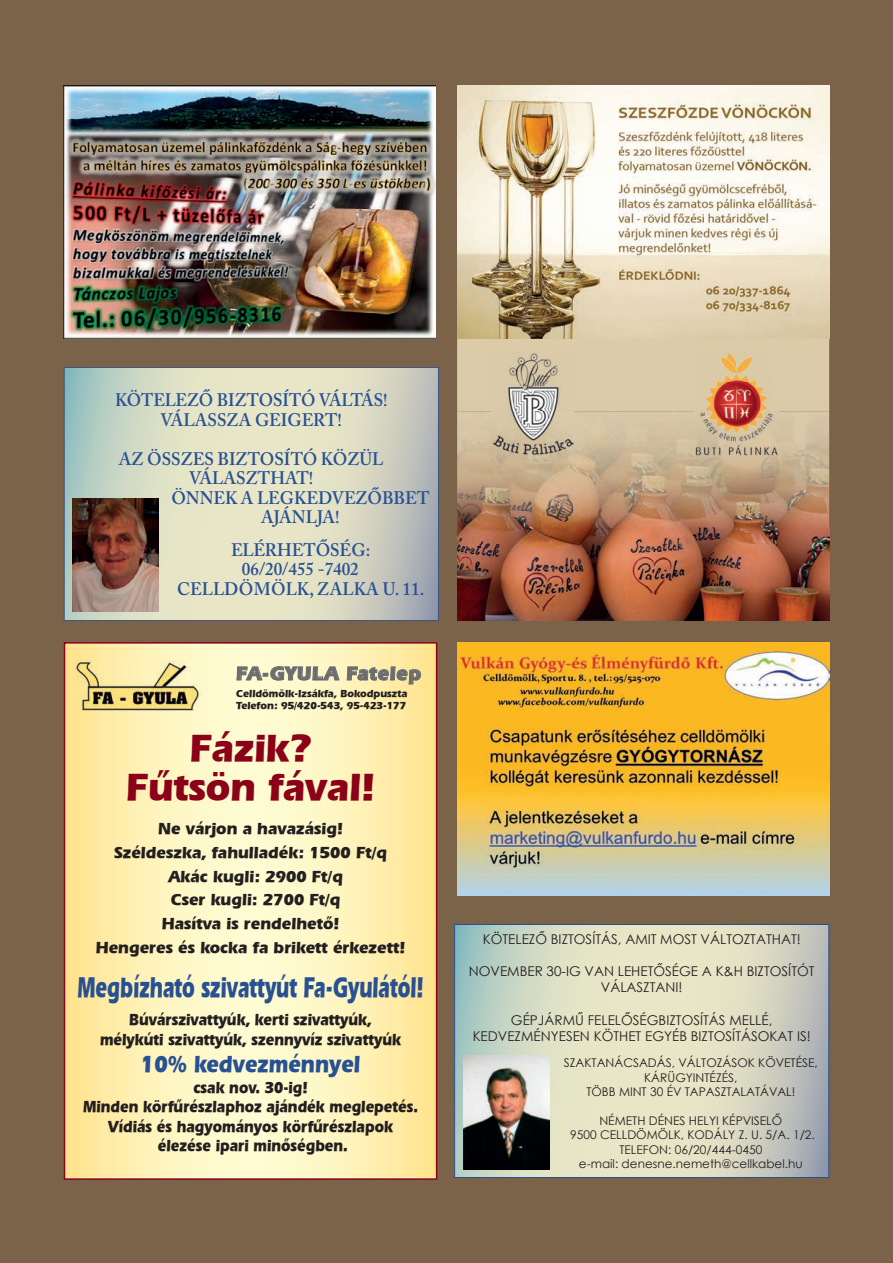
<style>
.page{position:relative;width:893px;height:1263px;background:#7b6349}
.page>*{position:absolute;margin:0;border:0;box-sizing:border-box;transform-origin:0 0}
.t1{font:39px/39px "H Eras Bold BT";color:#8a0118;text-align:center}
.t2{font:29.4px "H Eras Bold BT";color:#285193;scale:.69 1}
.t3{font:24px "H Eras Bold BT";color:#285193;scale:.9 1}
.t4{font:19.5px "H Eras Bold BT";letter-spacing:.04em;color:#6c6d70}
.t5{font:600 18px/19.5px "Adobe Caslon Pro";color:#285193;text-align:center;scale:.95 1}
.t6{font:600 18px/19.5px "Adobe Caslon Pro";color:#285193;text-align:center;scale:.94 1}
.t7{font:16.5px/19.5px "H Eras Bold BT";color:#231f20;text-align:center;scale:.9 1}
.t8{font:16.5px "H Eras Bold BT";color:#231f20}
.t9{font:13.5px/16.2px "Century Gothic";color:#231f20;text-align:center}
.t10{font:12px/14.4px "Century Gothic";color:#231f20;text-align:center}
.t11{font:10.5px/12.6px "H Eras Bold BT";color:#231f20}
</style>
<div class="page">
<img style="left:457px;top:643px;width:372px;height:253px">
<img style="left:457px;top:411px;width:372px;height:210px">
<div style="left:457px;top:338px;width:372px;height:73px;background:#dbcba9"></div>
<img style="left:457px;top:85px;width:372px;height:253px">
<img style="left:492px;top:353px;width:82px;height:103px">
<img style="left:694px;top:353px;width:84px;height:103px">
<svg style="left:64px;top:367px;width:375px;height:254px;background:#d4d7c2"></svg>
<img style="left:73px;top:498px;width:86px;height:114px">
<svg style="left:64px;top:642px;width:373px;height:538px;background:#fdefb6"></svg>
<img style="left:76px;top:661px;width:125px;height:50px">
<svg style="left:236px;top:642px;width:104px;height:76px;background:#f3ecc3"></svg>
<svg style="left:346px;top:642px;width:75px;height:74px;background:#f2dfa4"></svg>
<img style="left:64px;top:85px;width:372px;height:253px">
<svg style="left:456px;top:926px;width:371px;height:250px;background:#d6d9c3"></svg>
<div style="left:454px;top:924px;width:375px;height:254px;border:1px solid #285193"></div>
<img style="left:463px;top:1055px;width:86px;height:114px">
<h3 class="t6" style="left:115px;top:390px;width:291px">KÖTELEZŐ BIZTOSÍTÓ VÁLTÁS!<br>VÁLASSZA GEIGERT!</h3>
<h3 class="t5" style="left:119px;top:449px;width:280px">AZ ÖSSZES BIZTOSÍTÓ KÖZÜL</h3>
<h3 class="t5" style="left:189px;top:468px;width:132px">VÁLASZTHAT!</h3>
<h3 class="t5" style="left:171px;top:488px;width:273px">ÖNNEK A LEGKEDVEZŐBBET</h3>
<h3 class="t5" style="left:261px;top:507px;width:84px">AJÁNLJA!</h3>
<h3 class="t5" style="left:177px;top:540px;width:262px">ELÉRHETŐSÉG:<br>06/20/455 -7402<br>CELLDÖMÖLK, ZALKA U. 11.</h3>
<h3 class="t4" style="left:236px;top:661px;width:186px">FA-GYULA Fatelep</h3>
<p class="t11" style="left:236px;top:687px;width:173px">Celldömölk-Izsákfa, Bokodpuszta<br>Telefon: 95/420-543, 95-423-177</p>
<h1 class="t1" style="left:126px;top:728px;width:250px">Fázik?<br>Fűtsön fával!</h1>
<h3 class="t8" style="left:158px;top:818px;width:186px">Ne várjon a havazásig!</h3>
<h3 class="t8" style="left:114px;top:842px;width:275px">Széldeszka, fahulladék: 1500 Ft/q</h3>
<h3 class="t8" style="left:168px;top:866px;width:176px">Akác kugli: 2900 Ft/q</h3>
<h3 class="t8" style="left:171px;top:890px;width:171px">Cser kugli: 2700 Ft/q</h3>
<h3 class="t8" style="left:162px;top:913px;width:179px">Hasítva is rendelhető!</h3>
<h3 class="t8" style="left:96px;top:937px;width:311px">Hengeres és kocka fa brikett érkezett!</h3>
<h2 class="t2" style="left:77px;top:969px;width:504px">Megbízható szivattyút Fa-Gyulától!</h2>
<h3 class="t7" style="left:100px;top:1010px;width:336px">Búvárszivattyúk, kerti szivattyúk, mélykúti szivattyúk, szennyvíz szivattyúk</h3>
<h3 class="t3" style="left:141px;top:1049px;width:245px">10% kedvezménnyel</h3>
<h3 class="t7" style="left:83px;top:1077px;width:374px">csak nov. 30-ig!<br>Minden körfűrészlaphoz ajándék meglepetés.<br>Vídiás és hagyományos körfűrészlapok élezése ipari minőségben.</h3>
<p class="t9" style="left:483px;top:930px;width:319px">KÖTELEZŐ BIZTOSÍTÁS, AMIT MOST VÁLTOZTATHAT!</p>
<p class="t9" style="left:469px;top:963px;width:347px">NOVEMBER 30-IG VAN LEHETŐSÉGE A K&amp;H BIZTOSÍTÓT<br>VÁLASZTANI!</p>
<p class="t9" style="left:473px;top:1011px;width:340px">GÉPJÁRMŰ FELELŐSÉGBIZTOSÍTÁS MELLÉ,<br>KEDVEZMÉNYESEN KÖTHET EGYÉB BIZTOSÍTÁSOKAT IS!</p>
<p class="t10" style="left:564px;top:1055px;width:256px">SZAKTANÁCSADÁS, VÁLTOZÁSOK KÖVETÉSE,<br>KÁRÜGYINTÉZÉS,<br>TÖBB MINT 30 ÉV TAPASZTALATÁVAL!</p>
<p class="t10" style="left:570px;top:1113px;width:246px">NÉMETH DÉNES HELYI KÉPVISELŐ<br>9500 CELLDÖMÖLK, KODÁLY Z. U. 5/A. 1/2.<br>TELEFON: 06/20/444-0450<br>e-mail: denesne.nemeth@cellkabel.hu</p>
</div>
